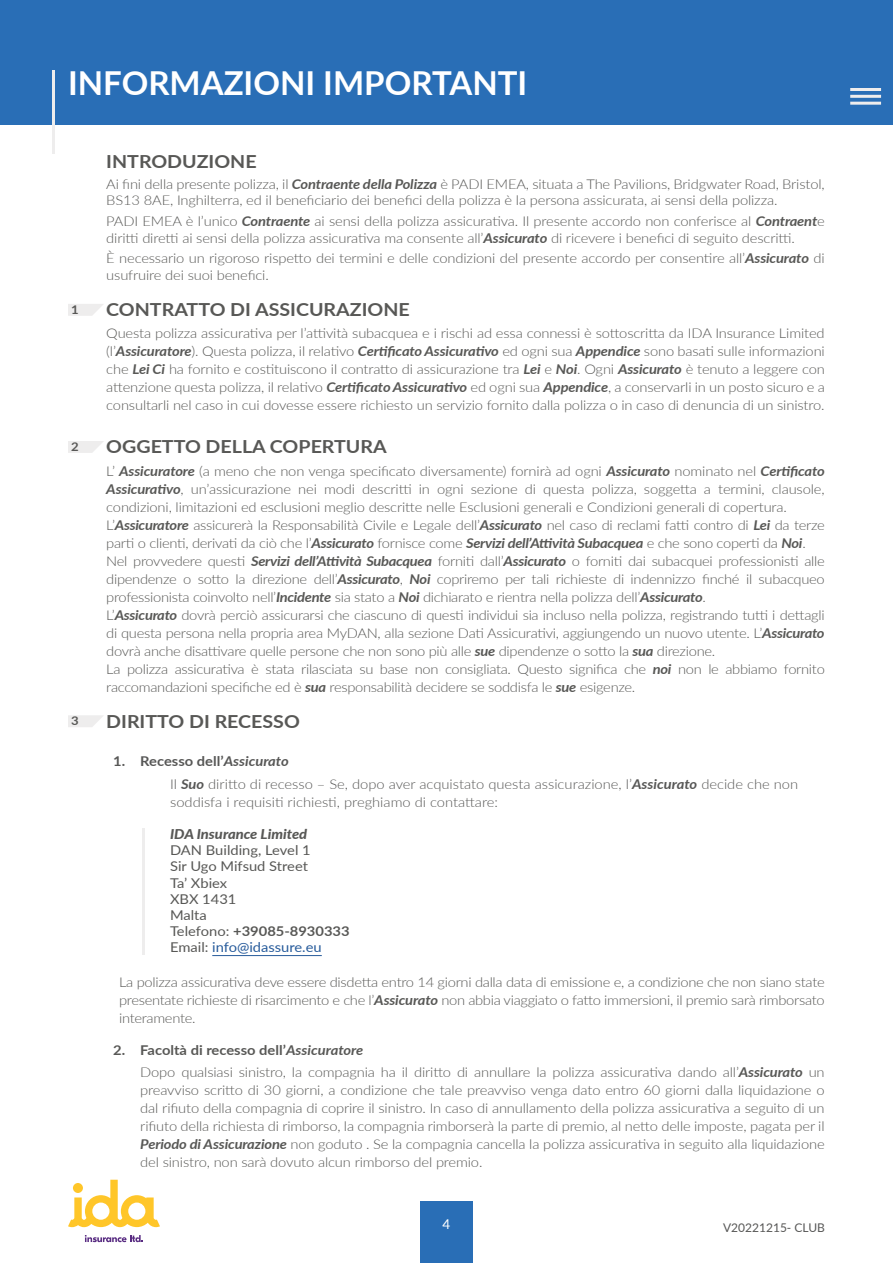
<style>
.page{position:relative;width:893px;height:1263px;background:#fff}
.page>*{position:absolute;margin:0;border:0;box-sizing:border-box;transform-origin:0 0}
.t1{font:700 33px "Lato";color:#fff}
.t2{font:700 18px "Lato";color:#585856;scale:1.09 1}
.t3{font:300 13.5px/18px "Lato";letter-spacing:-.02em;color:#585856;scale:1.09 1}
.t4{font:300 13.5px/22.2px "Lato";color:#575756;scale:1.09 1}
.t5{font:13.5px/16.2px "Lato";color:#585856;scale:1.09 1}
.t6{font:italic 800 13.5px "Lato";color:#585856;scale:1.09 1}
.t7{font:13.5px "Lato";color:#fff}
.t8{font:12px "Lato";color:#575756}
.t9{font:700 12px "Lato";color:#585856;scale:1.09 1}
.s1{font-weight:700;font-style:italic}
.s2{font-weight:700}
.s3{color:#275b9b}
</style>
<div class="page">
<div style="left:420px;top:1201px;width:52px;height:62px;background:#296eb6"></div>
<svg style="left:68px;top:1180px;width:92px;height:47px"></svg>
<svg style="left:85px;top:1235px;width:58px;height:7px"></svg>
<div style="left:0;top:0;width:893px;height:124px;background:#296eb6"></div>
<hr style="left:52px;top:71px;width:3px;height:83px;background:#eeeded">
<svg style="left:68px;top:304px;width:35px;height:12px"></svg>
<svg style="left:68px;top:441px;width:36px;height:12px"></svg>
<hr style="left:850px;top:88px;width:31px;height:3px;background:#eeeded">
<hr style="left:850px;top:95px;width:31px;height:3px;background:#eeeded">
<hr style="left:850px;top:102px;width:31px;height:3px;background:#eeeded">
<hr style="left:212px;top:955px;width:110px;height:1px;background:#275b9b">
<hr style="left:142px;top:828px;width:3px;height:127px;background:#eeeded">
<svg style="left:68px;top:715px;width:35px;height:12px"></svg>
<h1 class="t1" style="left:68px;top:58px;width:461px">INFORMAZIONI IMPORTANTI</h1>
<p class="t9" style="left:71px;top:301px;width:8px">1</p>
<p class="t9" style="left:71px;top:438px;width:8px">2</p>
<p class="t9" style="left:71px;top:712px;width:8px">3</p>
<h2 class="t2" style="left:106px;top:148px;width:139px">INTRODUZIONE</h2>
<p class="t3" style="left:106px;top:175px;width:661px;line-height:16.5px">Ai fini della presente polizza, il <span class="s1">Contraente della Polizza</span> è PADI EMEA, situata a The Pavilions, Bridgwater Road, Bristol,<br>BS13 8AE, Inghilterra, ed il beneficiario dei benefici della polizza è la persona assicurata, ai sensi della polizza.</p>
<p class="t3" style="left:106px;top:213px;width:661px;line-height:16.5px">PADI EMEA è l’unico <span class="s1">Contraente</span> ai sensi della polizza assicurativa. Il presente accordo non conferisce al <span class="s1">Contraent</span>e diritti diretti ai sensi della polizza assicurativa ma consente all’<span class="s1">Assicurato</span> di ricevere i benefici di seguito descritti.</p>
<p class="t3" style="left:106px;top:250px;width:661px;line-height:16.5px">È necessario un rigoroso rispetto dei termini e delle condizioni del presente accordo per consentire all’<span class="s1">Assicurato</span> di usufruire dei suoi benefici.</p>
<h2 class="t2" style="left:106px;top:296px;width:280px">CONTRATTO DI ASSICURAZIONE</h2>
<p class="t3" style="left:106px;top:324px;width:661px;text-align:justify">Questa polizza assicurativa per l’attività subacquea e i rischi ad essa connessi è sottoscritta da IDA Insurance Limited (l’<span class="s1">Assicuratore</span>). Questa polizza, il relativo <span class="s1">Certificato Assicurativo</span> ed ogni sua <span class="s1">Appendice</span> sono basati sulle informazioni che <span class="s1">Lei Ci</span> ha fornito e costituiscono il contratto di assicurazione tra <span class="s1">Lei</span> e <span class="s1">Noi</span>. Ogni <span class="s1">Assicurato</span> è tenuto a leggere con attenzione questa polizza, il relativo <span class="s1">Certificato Assicurativo</span> ed ogni sua <span class="s1">Appendice</span>, a conservarli in un posto sicuro e a consultarli nel caso in cui dovesse essere richiesto un servizio fornito dalla polizza o in caso di denuncia di un sinistro.</p>
<h2 class="t2" style="left:106px;top:434px;width:259px">OGGETTO DELLA COPERTURA</h2>
<p class="t3" style="left:106px;top:461px;width:661px">L’ <span class="s1">Assicuratore</span> (a meno che non venga specificato diversamente) fornirà ad ogni <span class="s1">Assicurato</span> nominato nel <span class="s1">Certificato Assicurativo</span>, un’assicurazione nei modi descritti in ogni sezione di questa polizza, soggetta a termini, clausole, condizioni, limitazioni ed esclusioni meglio descritte nelle Esclusioni generali e Condizioni generali di copertura.<br>L’<span class="s1">Assicuratore</span> assicurerà la Responsabilità Civile e Legale dell’<span class="s1">Assicurato</span> nel caso di reclami fatti contro di <span class="s1">Lei</span> da terze parti o clienti, derivati da ciò che l’<span class="s1">Assicurato</span> fornisce come <span class="s1">Servizi dell’Attività Subacquea</span> e che sono coperti da <span class="s1">Noi</span>.<br>Nel provvedere questi <span class="s1">Servizi dell’Attività Subacquea</span> forniti dall’<span class="s1">Assicurato</span> o forniti dai subacquei professionisti alle dipendenze o sotto la direzione dell’<span class="s1">Assicurato</span>, <span class="s1">Noi</span> copriremo per tali richieste di indennizzo finché il subacqueo professionista coinvolto nell’<span class="s1">Incidente</span> sia stato a <span class="s1">Noi</span> dichiarato e rientra nella polizza dell’<span class="s1">Assicurato</span>.<br>L’<span class="s1">Assicurato</span> dovrà perciò assicurarsi che ciascuno di questi individui sia incluso nella polizza, registrando tutti i dettagli di questa persona nella propria area MyDAN, alla sezione Dati Assicurativi, aggiungendo un nuovo utente. L’<span class="s1">Assicurato </span>dovrà anche disattivare quelle persone che non sono più alle <span class="s1">sue</span> dipendenze o sotto la <span class="s1">sua</span> direzione.<br>La polizza assicurativa è stata rilasciata su base non consigliata. Questo significa che <span class="s1">noi</span> non le abbiamo fornito raccomandazioni specifiche ed è <span class="s1">sua</span> responsabilità decidere se soddisfa le <span class="s1">sue</span> esigenze.</p>
<h2 class="t2" style="left:106px;top:708px;width:179px">DIRITTO DI RECESSO</h2>
<p class="t4" style="left:170px;top:750px;width:578px;text-indent:-57px"><span class="s2">1. Recesso dell’</span><span class="s1">Assicurato<br></span>Il <span class="s1">Suo</span> diritto di recesso – Se, dopo aver acquistato questa assicurazione, l’<span class="s1">Assicurato</span> decide che non</p>
<p class="t4" style="left:170px;top:790px;width:302px">soddisfa i requisiti richiesti, preghiamo di contattare:</p>
<p class="t6" style="left:170px;top:824px;width:127px">IDA Insurance Limited</p>
<p class="t5" style="left:170px;top:842px;width:166px">DAN Building, Level 1<br>Sir Ugo Mifsud Street<br>Ta’ Xbiex<br>XBX 1431<br>Malta<br>Telefono: <span class="s2">+39085-8930333<br></span>Email: <span class="s3">info@idassure.eu</span></p>
<p class="t3" style="left:119px;top:972px;width:649px;text-align:justify">La polizza assicurativa deve essere disdetta entro 14 giorni dalla data di emissione e, a condizione che non siano state presentate richieste di risarcimento e che l’<span class="s1">Assicurato</span> non abbia viaggiato o fatto immersioni, il premio sarà rimborsato interamente.</p>
<p class="t3" style="left:140px;top:1038px;width:629px;line-height:22.2px;text-indent:-27px"><span class="s2">2. Facoltà di recesso dell’</span><span class="s1">Assicuratore<br></span>Dopo qualsiasi sinistro, la compagnia ha il diritto di annullare la polizza assicurativa dando all’<span class="s1">Assicurato</span> un</p>
<p class="t3" style="left:140px;top:1081px;width:629px;text-align:justify">preavviso scritto di 30 giorni, a condizione che tale preavviso venga dato entro 60 giorni dalla liquidazione o dal rifiuto della compagnia di coprire il sinistro. In caso di annullamento della polizza assicurativa a seguito di un rifiuto della richiesta di rimborso, la compagnia rimborserà la parte di premio, al netto delle imposte, pagata per il <span class="s1">Periodo di Assicurazione</span> non goduto . Se la compagnia cancella la polizza assicurativa in seguito alla liquidazione del sinistro, non sarà dovuto alcun rimborso del premio.</p>
<p class="t7" style="left:443px;top:1214px;width:9px">4</p>
<p class="t8" style="left:723px;top:1219px;width:103px">V20221215- CLUB</p>
</div>
